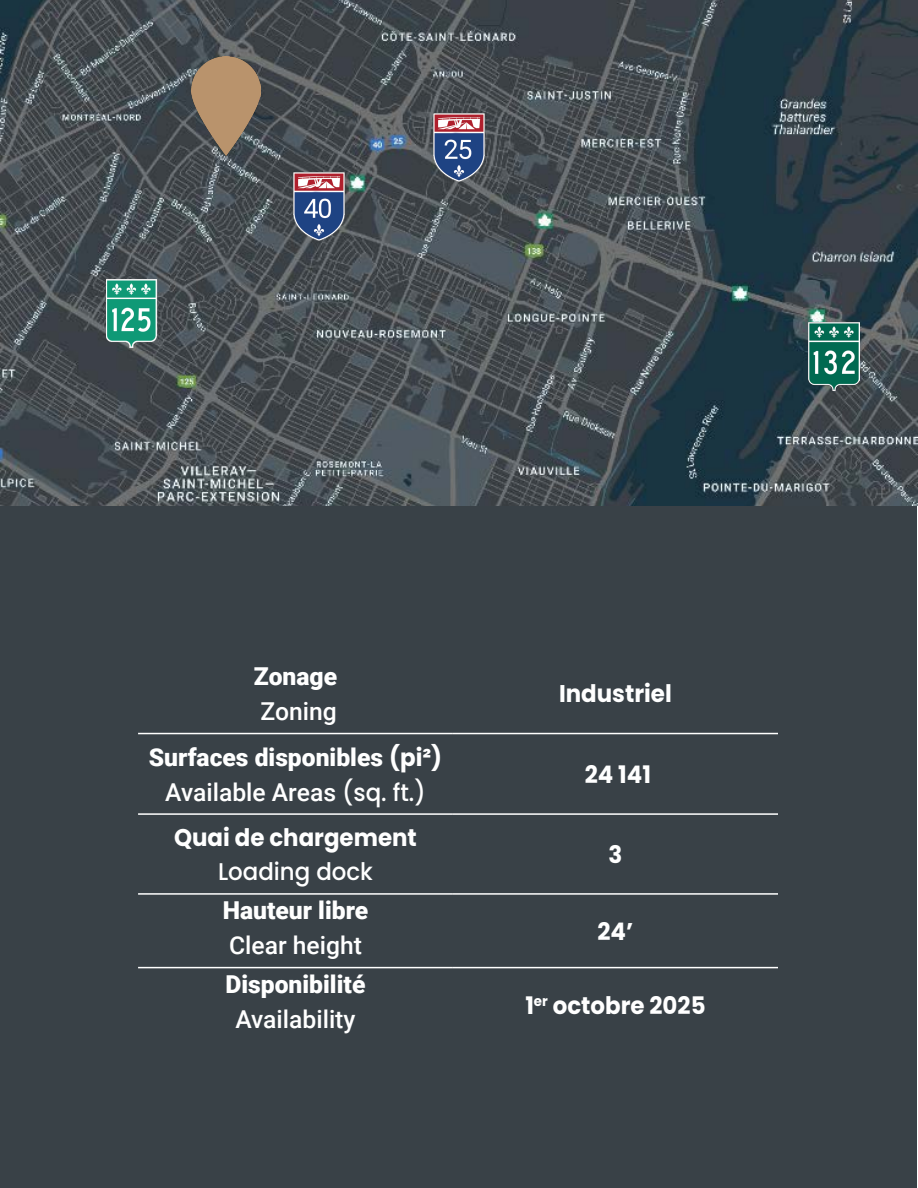
<style>
.page{position:relative;width:918px;height:1188px;background:#fff}
.page>*{position:absolute;margin:0;border:0;box-sizing:border-box;transform-origin:0 0}
.t1{font:900 24.6px "Roboto";color:#fff}
.t2{font:500 24.6px "Roboto";color:#fff}
.t3{font:700 24.15px "Poppins";color:#fff;scale:.95 1}
.t4{font:500 24.15px "Poppins";color:#fff;scale:.95 1}
.s1{font-family:"Poppins";font-weight:700;font-size:24.15px}
.s2{font-family:"Poppins";font-size:24.15px}
</style>
<div class="page">
<img style="left:0;top:0;width:918px;height:506px">
<img style="left:191px;top:57px;width:70px;height:98px">
<img style="left:293px;top:173px;width:51px;height:68px">
<img style="left:434px;top:113px;width:50px;height:68px">
<img style="left:808px;top:322px;width:51px;height:68px">
<img style="left:106px;top:279px;width:51px;height:68px">
<div style="left:1px;top:507px;width:916px;height:681px;background:#394147"></div>
<hr style="left:138px;top:733px;width:315px;height:1px;background:#fff">
<hr style="left:453px;top:733px;width:325px;height:1px;background:#fff">
<hr style="left:138px;top:813px;width:315px;height:2px;background:#fff">
<hr style="left:453px;top:813px;width:325px;height:2px;background:#fff">
<hr style="left:138px;top:893px;width:315px;height:2px;background:#fff">
<hr style="left:453px;top:893px;width:325px;height:2px;background:#fff">
<hr style="left:138px;top:967px;width:315px;height:1px;background:#fff">
<hr style="left:453px;top:967px;width:325px;height:1px;background:#fff">
<p class="t1" style="left:254px;top:659px;width:85px">Zonage</p>
<p class="t2" style="left:260px;top:694px;width:78px">Zoning</p>
<p class="t1" style="left:149px;top:740px;width:295px">Surfaces disponibles <span class="s1">(pi²)</span></p>
<p class="t2" style="left:165px;top:775px;width:262px">Available Areas <span class="s2">(sq. ft.)</span></p>
<p class="t3" style="left:174px;top:824px;width:257px">Quai de chargement</p>
<p class="t4" style="left:218px;top:858px;width:165px">Loading dock</p>
<p class="t1" style="left:223px;top:893px;width:147px">Hauteur libre</p>
<p class="t2" style="left:229px;top:928px;width:134px">Clear height</p>
<p class="t1" style="left:226px;top:967px;width:141px">Disponibilité</p>
<p class="t2" style="left:235px;top:1002px;width:122px">Availability</p>
<p class="t3" style="left:559px;top:680px;width:120px">Industriel</p>
<p class="t3" style="left:585px;top:761px;width:71px">24 141</p>
<p class="t3" style="left:609px;top:841px;width:16px">3</p>
<p class="t3" style="left:598px;top:918px;width:39px">24’</p>
<p class="t3" style="left:525px;top:991px;width:191px">1<sup>er</sup> octobre 2025</p>
</div>
